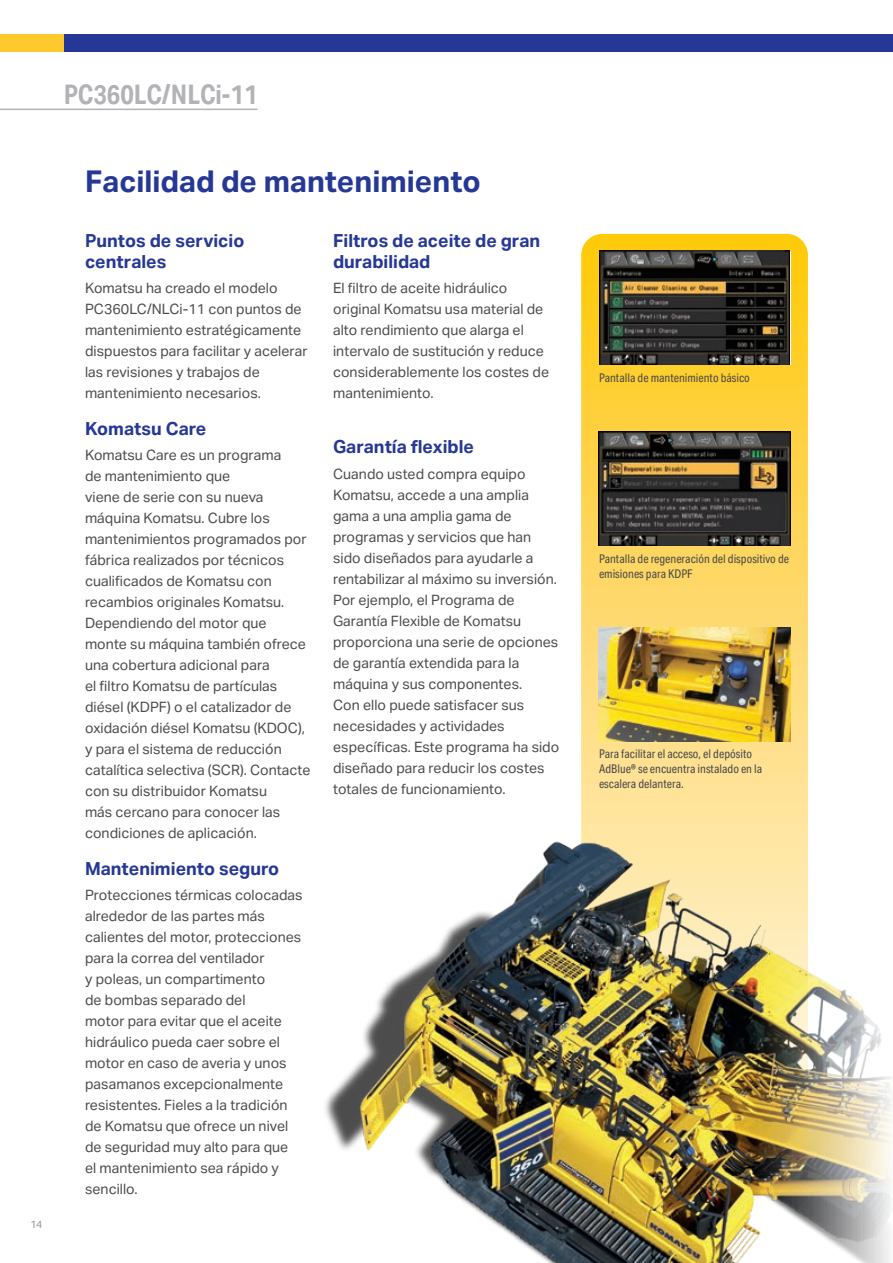
<style>
.page{position:relative;width:893px;height:1263px;background:#fff}
.page>*{position:absolute;margin:0;border:0;box-sizing:border-box;transform-origin:0 0}
.t1{font:700 30px "Aktiv Grotesk";color:#263895}
.t2{font:700 27px "Aktiv Grotesk Cd";color:#b2b3b7}
.t3{font:700 18px/21px "Aktiv Grotesk";color:#263895}
.t4{font:14.25px/21px "Aktiv Grotesk";color:#4b4c4d}
.t5{font:12px/15px "Aktiv Grotesk Cd";color:#4b4c4d}
.t6{font:10.5px "Aktiv Grotesk";color:#939598}
</style>
<div class="page">
<svg style="left:581px;top:234px;width:227px;height:560px;background:#fbd357"></svg>
<img style="left:599px;top:251px;width:191px;height:114px">
<img style="left:599px;top:432px;width:191px;height:114px">
<img style="left:598px;top:627px;width:192px;height:114px">
<img style="left:325px;top:794px;width:566px;height:469px">
<hr style="left:0;top:109px;width:258px;height:1px;background:#b2b3b7">
<div style="left:0;top:34px;width:143px;height:17px;background:#fec92d"></div>
<div style="left:64px;top:34px;width:829px;height:17px;background:#263895"></div>
<h2 class="t2" style="left:64px;top:79px;width:195px">PC360LC/NLCi-11</h2>
<p class="t6" style="left:30px;top:1218px;width:14px">14</p>
<h1 class="t1" style="left:85px;top:164px;width:397px">Facilidad de mantenimiento</h1>
<p class="t3" style="left:85px;top:230px;width:161px">Puntos de servicio centrales</p>
<p class="t4" style="left:85px;top:278px;width:224px">Komatsu ha creado el modelo<br>PC360LC/NLCi-11 con puntos de mantenimiento estratégicamente dispuestos para facilitar y acelerar las revisiones y trabajos de mantenimiento necesarios.</p>
<p class="t3" style="left:85px;top:418px;width:123px">Komatsu Care</p>
<p class="t4" style="left:85px;top:445px;width:227px">Komatsu Care es un programa<br>de mantenimiento que<br>viene de serie con su nueva máquina Komatsu. Cubre los mantenimientos programados por fábrica realizados por técnicos cualificados de Komatsu con recambios originales Komatsu.<br>Dependiendo del motor que monte su máquina también ofrece una cobertura adicional para<br>el filtro Komatsu de partículas diésel (KDPF) o el catalizador de oxidación diésel Komatsu (KDOC), y para el sistema de reducción catalítica selectiva (SCR). Contacte con su distribuidor Komatsu<br>más cercano para conocer las condiciones de aplicación.</p>
<p class="t3" style="left:85px;top:858px;width:196px">Mantenimiento seguro</p>
<p class="t4" style="left:85px;top:885px;width:219px">Protecciones térmicas colocadas alrededor de las partes más calientes del motor, protecciones para la correa del ventilador<br>y poleas, un compartimento<br>de bombas separado del<br>motor para evitar que el aceite hidráulico pueda caer sobre el motor en caso de averia y unos pasamanos excepcionalmente resistentes. Fieles a la tradición de Komatsu que ofrece un nivel de seguridad muy alto para que el mantenimiento sea rápido y sencillo.</p>
<p class="t3" style="left:333px;top:230px;width:209px">Filtros de aceite de gran durabilidad</p>
<p class="t4" style="left:333px;top:278px;width:218px">El filtro de aceite hidráulico original Komatsu usa material de alto rendimiento que alarga el intervalo de sustitución y reduce considerablemente los costes de mantenimiento.</p>
<p class="t3" style="left:333px;top:437px;width:142px">Garantía flexible</p>
<p class="t4" style="left:333px;top:463px;width:228px">Cuando usted compra equipo<br>Komatsu, accede a una amplia gama a una amplia gama de programas y servicios que han sido diseñados para ayudarle a rentabilizar al máximo su inversión.<br>Por ejemplo, el Programa de<br>Garantía Flexible de Komatsu proporciona una serie de opciones de garantía extendida para la máquina y sus componentes.<br>Con ello puede satisfacer sus necesidades y actividades específicas. Este programa ha sido diseñado para reducir los costes totales de funcionamiento.</p>
<p class="t5" style="left:599px;top:370px;width:152px">Pantalla de mantenimiento básico</p>
<p class="t5" style="left:599px;top:551px;width:192px">Pantalla de regeneración del dispositivo de emisiones para KDPF</p>
<p class="t5" style="left:599px;top:747px;width:165px">Para facilitar el acceso, el depósito<br>AdBlue® se encuentra instalado en la escalera delantera.</p>
</div>
